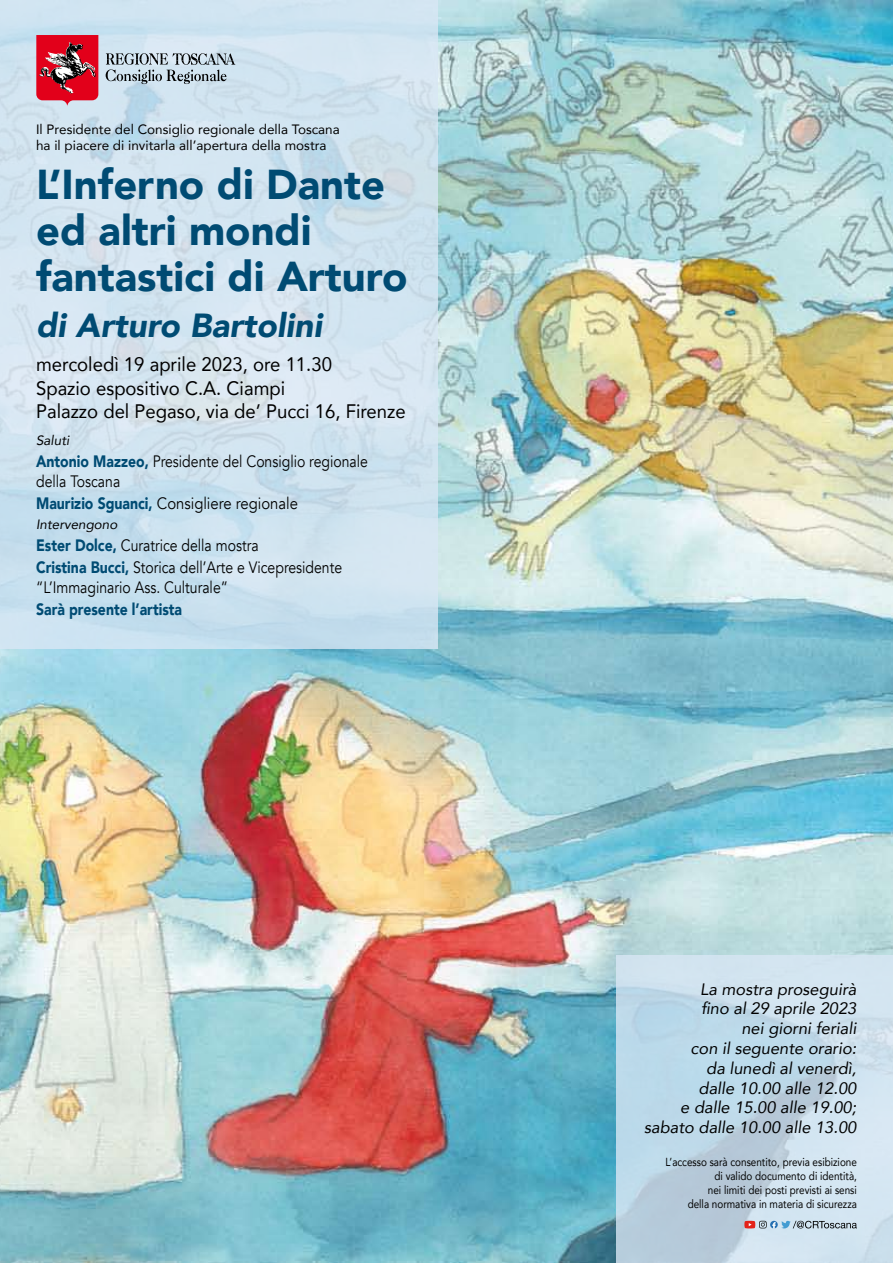
<style>
.page{position:relative;width:893px;height:1263px;background:#fff}
.page>*{position:absolute;margin:0;border:0;box-sizing:border-box;transform-origin:0 0}
.t1{font:900 41.7px/45.9px "Avenir";color:#004b73}
.t2{font:italic 900 33.3px "Avenir";color:#004b73}
.t3{font:19.5px/23.4px "Avenir";color:#000;scale:.95 1}
.t4{font:16.5px/19.8px "Avenir";color:#000;scale:.85 1}
.t5{font:italic 16.5px/19.8px "Avenir";color:#000;text-align:right}
.t6{font:16.5px "Avenir";color:#000;scale:.9 1}
.t7{font:900 16.5px "Avenir";color:#004b73;scale:.85 1}
.t8{font:13.5px/16.2px "Avenir";color:#000}
.t9{font:italic 13.5px "Avenir";color:#000}
.t10{font:11.7px/14px "Avenir";color:#000;text-align:right;scale:.85 1}
.s1{font-weight:900;color:#004b73}
</style>
<div class="page">
<img style="left:0;top:0;width:893px;height:1263px">
<svg style="left:617px;top:956px;width:276px;height:307px;background:#c4dae9"></svg>
<svg style="left:0;top:0;width:438px;height:648px;background:#cfe2ef"></svg>
<svg style="left:36px;top:35px;width:62px;height:72px"></svg>
<img style="left:38px;top:41px;width:58px;height:54px">
<svg style="left:106px;top:53px;width:129px;height:31px;background:#a5b3bd"></svg>
<svg style="left:744px;top:1221px;width:113px;height:7px"></svg>
<p class="t8" style="left:36px;top:120px;width:305px">Il Presidente del Consiglio regionale della Toscana ha il piacere di invitarla all’apertura della mostra</p>
<h1 class="t1" style="left:36px;top:161px;width:373px">L’Inferno di Dante ed altri mondi fantastici di Arturo</h1>
<h2 class="t2" style="left:36px;top:298px;width:287px">di Arturo Bartolini</h2>
<p class="t3" style="left:36px;top:352px;width:391px">mercoledì 19 aprile 2023, ore 11.30<br>Spazio espositivo C.A. Ciampi<br>Palazzo del Pegaso, via de’ Pucci 16, Firenze</p>
<p class="t9" style="left:36px;top:432px;width:35px">Saluti</p>
<p class="t4" style="left:36px;top:452px;width:392px"><span class="s1">Antonio Mazzeo,</span> Presidente del Consiglio regionale della Toscana</p>
<p class="t6" style="left:36px;top:493px;width:292px"><span class="s1">Maurizio Sguanci,</span> Consigliere regionale</p>
<p class="t9" style="left:36px;top:516px;width:83px">Intervengono</p>
<p class="t4" style="left:36px;top:535px;width:362px;line-height:21.9px"><span class="s1">Ester Dolce,</span> Curatrice della mostra<br><span class="s1">Cristina Bucci,</span> Storica dell’Arte e Vicepresidente</p>
<p class="t4" style="left:36px;top:578px;width:227px">“L’Immaginario Ass. Culturale”</p>
<p class="t7" style="left:36px;top:595px;width:173px">Sarà presente l’artista</p>
<p class="t5" style="left:644px;top:979px;width:214px">La mostra proseguirà<br>fino al 29 aprile 2023<br>nei giorni feriali<br>con il seguente orario:<br>da lunedì al venerdì,<br>dalle 10.00 alle 12.00<br>e dalle 15.00 alle 19.00; sabato dalle 10.00 alle 13.00</p>
<p class="t10" style="left:665px;top:1154px;width:227px">L’accesso sarà consentito, previa esibizione di valido documento di identità,<br>nei limiti dei posti previsti ai sensi<br>della normativa in materia di sicurezza</p>
</div>
